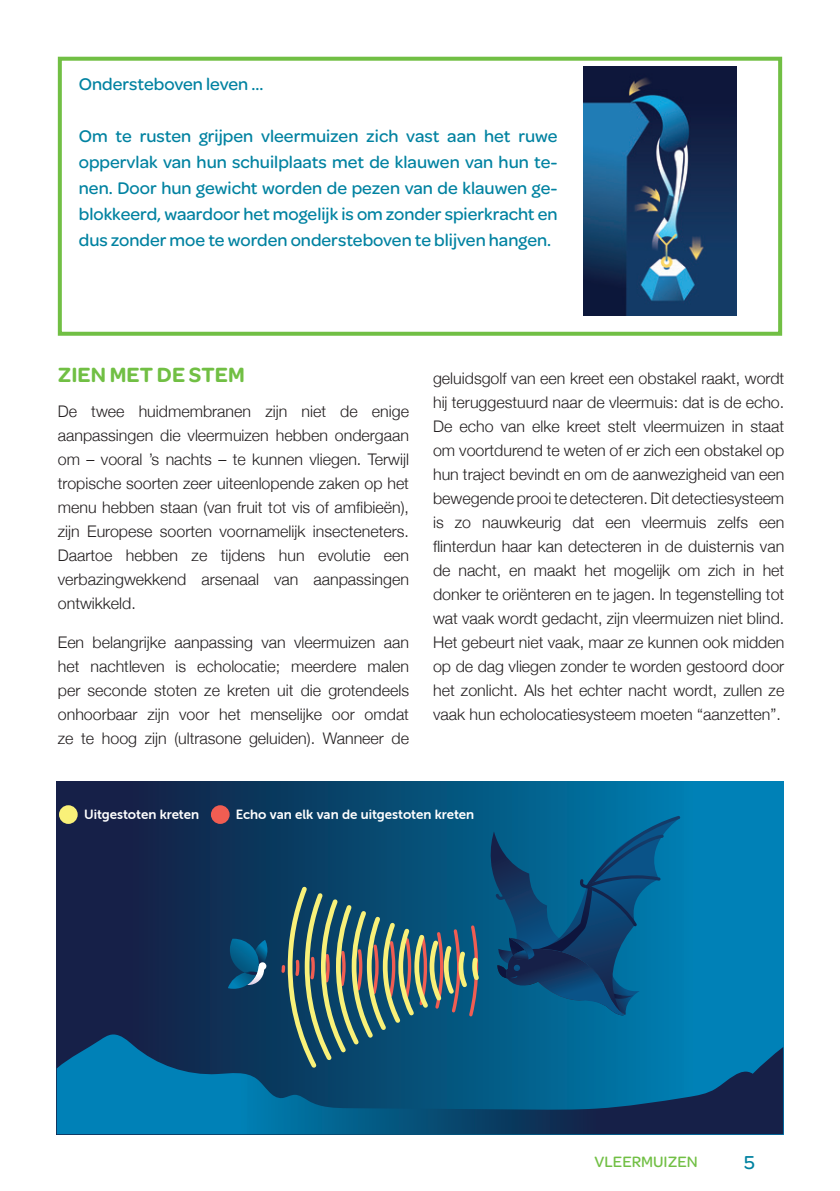
<style>
.page{position:relative;width:840px;height:1191px;background:#fff}
.page>*{position:absolute;margin:0;border:0;box-sizing:border-box;transform-origin:0 0}
.INTERTIRE_1{font:600 22px "Omnes";color:#71bf44}
.t1{font:500 20px "Omnes";color:#0082a1}
.En_savoir_plus{font:500 18px/26px "Omnes";color:#0082a1;text-align:justify}
.Texte_Normal__body{font:300 16px/24px "Helvetica Neue";color:#231f20;text-align:justify}
.t2{font:500 16px "Omnes";color:#71bf44}
.t3{font:13.4px "Museo Sans Rounded 700";color:#fff}
</style>
<div class="page">
<div style="left:58px;top:57px;width:723px;height:279px;border:4px solid #71bf44"></div>
<div style="left:57px;top:781px;width:725px;height:353px;background:linear-gradient(to right,#141739,#008abe)"></div>
<svg style="left:57px;top:1034px;width:725px;height:100px;background:#065885"></svg>
<div style="left:59px;top:805px;width:19px;height:19px;background:#f9f179;border-radius:50%"></div>
<div style="left:211px;top:805px;width:18px;height:19px;background:#f15d52;border-radius:50%"></div>
<svg style="left:228px;top:938px;width:43px;height:50px;background:#165c83"></svg>
<svg style="left:279px;top:816px;width:401px;height:255px;background:#1a5e7d"></svg>
<img style="left:583px;top:66px;width:153px;height:250px">
<p class="En_savoir_plus" style="left:79px;top:70px;width:186px">Ondersteboven leven ...</p>
<p class="En_savoir_plus" style="left:79px;top:122px;width:480px">Om te rusten grijpen vleermuizen zich vast aan het ruwe oppervlak van hun schuilplaats met de klauwen van hun te&shy;nen. Door hun gewicht worden de pezen van de klauwen ge&shy;blokkeerd, waardoor het mogelijk is om zonder spierkracht en dus zonder moe te worden ondersteboven te blijven hangen.</p>
<p class="INTERTIRE_1" style="left:58px;top:359px;width:188px">ZIEN MET DE STEM</p>
<p class="Texte_Normal__body" style="left:58px;top:398px;width:352px">De twee huidmembranen zijn niet de enige aanpassingen die vleermuizen hebben ondergaan om – vooral ’s nachts – te kunnen vliegen. Terwijl tropische soorten zeer uiteenlopende zaken op het menu hebben staan (van fruit tot vis of amfibieën), zijn Europese soorten voornamelijk insecteneters.<br>Daartoe hebben ze tijdens hun evolutie een verbazingwekkend arsenaal van aanpassingen ontwikkeld.</p>
<p class="Texte_Normal__body" style="left:58px;top:629px;width:352px">Een belangrijke aanpassing van vleermuizen aan het nachtleven is echolocatie; meerdere malen per seconde stoten ze kreten uit die grotendeels onhoorbaar zijn voor het menselijke oor omdat ze te hoog zijn (ultrasone geluiden). Wanneer de</p>
<p class="Texte_Normal__body" style="left:433px;top:365px;width:352px">geluidsgolf van een kreet een obstakel raakt, wordt hij teruggestuurd naar de vleermuis: dat is de echo.<br>De echo van elke kreet stelt vleermuizen in staat om voortdurend te weten of er zich een obstakel op hun traject bevindt en om de aanwezigheid van een bewegende prooi te detecteren. Dit detectiesysteem is zo nauwkeurig dat een vleermuis zelfs een flinterdun haar kan detecteren in de duisternis van de nacht, en maakt het mogelijk om zich in het donker te oriënteren en te jagen. In tegenstelling tot wat vaak wordt gedacht, zijn vleermuizen niet blind.<br>Het gebeurt niet vaak, maar ze kunnen ook midden op de dag vliegen zonder te worden gestoord door het zonlicht. Als het echter nacht wordt, zullen ze vaak hun echolocatiesysteem moeten “aanzetten”.</p>
<p class="t3" style="left:84px;top:807px;width:116px">Uitgestoten kreten</p>
<p class="t3" style="left:235px;top:807px;width:240px">Echo van elk van de uitgestoten kreten</p>
<p class="t2" style="left:594px;top:1150px;width:105px">VLEERMUIZEN</p>
<p class="t1" style="left:743px;top:1148px;width:12px">5</p>
</div>
